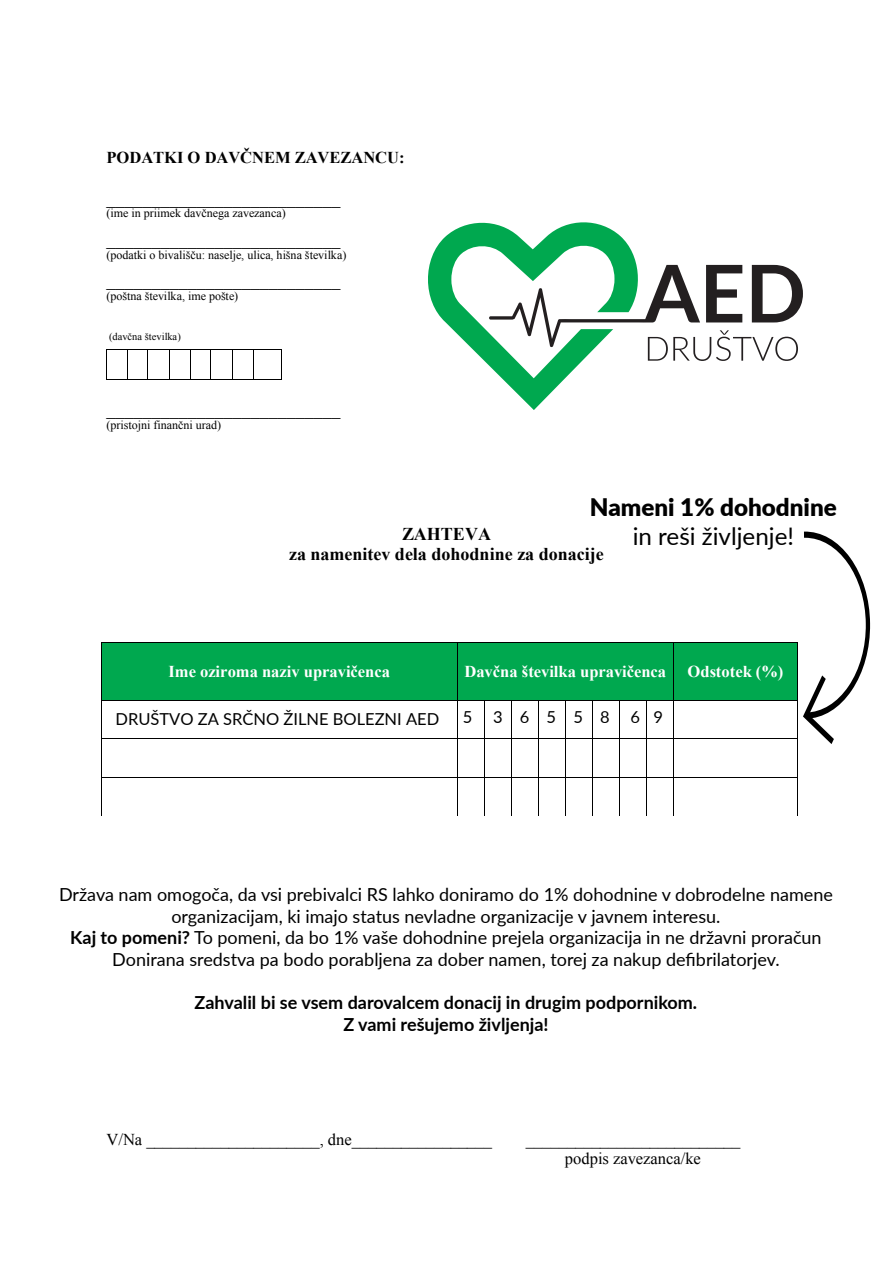
<style>
.page{position:relative;width:893px;height:1263px;background:#fff}
.page>*{position:absolute;margin:0;border:0;box-sizing:border-box;transform-origin:0 0}
.t1{font:900 24.15px "Lato";color:#000}
.t2{font:24.15px "Lato";color:#000}
.t3{font:18px/21.6px "Lato";color:#000;text-align:center}
.t4{font:18px "Times New Roman";color:#000}
.t5{font:700 18px/21.6px "Lato";color:#000;text-align:center}
.t6{font:700 18px/20.7px "Times New Roman";color:#000;text-align:center}
.t7{font:16.5px/18.9px "Times New Roman";color:#000;text-align:center}
.t8{font:700 16.5px "Times New Roman";color:#fff}
.t9{font:16.5px "Lato";color:#000}
.t10{font:700 16.5px "Times New Roman";letter-spacing:-.005em;color:#000}
.t11{font:12px "Times New Roman";color:#000}
.t12{font:10.5px "Times New Roman";color:#000}
.s1{font-weight:700}
</style>
<div class="page">
<svg style="left:106px;top:350px;width:176px;height:30px"></svg>
<div style="left:102px;top:643px;width:355px;height:57px;background:#00a84f"></div>
<div style="left:458px;top:643px;width:215px;height:57px;background:#00a84f"></div>
<div style="left:674px;top:643px;width:123px;height:57px;background:#00a84f"></div>
<hr style="left:102px;top:642px;width:355px;height:1px;background:#000">
<hr style="left:458px;top:642px;width:215px;height:1px;background:#000">
<hr style="left:674px;top:642px;width:123px;height:1px;background:#000">
<hr style="left:101px;top:643px;width:1px;height:57px;background:#000">
<hr style="left:457px;top:643px;width:1px;height:57px;background:#000">
<hr style="left:673px;top:643px;width:1px;height:57px;background:#000">
<hr style="left:102px;top:700px;width:355px;height:1px;background:#000">
<svg style="left:458px;top:700px;width:215px;height:1px"></svg>
<hr style="left:674px;top:700px;width:123px;height:1px;background:#000">
<hr style="left:101px;top:700px;width:1px;height:38px;background:#000">
<hr style="left:457px;top:700px;width:1px;height:38px;background:#000">
<hr style="left:484px;top:700px;width:1px;height:38px;background:#000">
<hr style="left:511px;top:700px;width:1px;height:38px;background:#000">
<hr style="left:538px;top:700px;width:1px;height:38px;background:#000">
<hr style="left:565px;top:700px;width:1px;height:38px;background:#000">
<hr style="left:592px;top:700px;width:1px;height:38px;background:#000">
<hr style="left:619px;top:700px;width:1px;height:38px;background:#000">
<hr style="left:646px;top:700px;width:1px;height:38px;background:#000">
<hr style="left:673px;top:700px;width:1px;height:38px;background:#000">
<hr style="left:102px;top:738px;width:355px;height:1px;background:#000">
<svg style="left:457px;top:738px;width:217px;height:1px"></svg>
<hr style="left:674px;top:738px;width:123px;height:1px;background:#000">
<hr style="left:101px;top:739px;width:1px;height:38px;background:#000">
<hr style="left:457px;top:739px;width:1px;height:38px;background:#000">
<hr style="left:484px;top:739px;width:1px;height:38px;background:#000">
<hr style="left:511px;top:739px;width:1px;height:38px;background:#000">
<hr style="left:538px;top:739px;width:1px;height:38px;background:#000">
<hr style="left:565px;top:739px;width:1px;height:38px;background:#000">
<hr style="left:592px;top:739px;width:1px;height:38px;background:#000">
<hr style="left:619px;top:739px;width:1px;height:38px;background:#000">
<hr style="left:646px;top:739px;width:1px;height:38px;background:#000">
<hr style="left:673px;top:739px;width:1px;height:38px;background:#000">
<hr style="left:797px;top:739px;width:1px;height:38px;background:#000">
<hr style="left:102px;top:777px;width:355px;height:1px;background:#000">
<svg style="left:457px;top:777px;width:217px;height:1px"></svg>
<hr style="left:674px;top:777px;width:123px;height:1px;background:#000">
<hr style="left:101px;top:778px;width:1px;height:38px;background:#000">
<hr style="left:457px;top:778px;width:1px;height:38px;background:#000">
<hr style="left:484px;top:778px;width:1px;height:38px;background:#000">
<hr style="left:511px;top:778px;width:1px;height:38px;background:#000">
<hr style="left:538px;top:778px;width:1px;height:38px;background:#000">
<hr style="left:565px;top:778px;width:1px;height:38px;background:#000">
<hr style="left:592px;top:778px;width:1px;height:38px;background:#000">
<hr style="left:619px;top:778px;width:1px;height:38px;background:#000">
<hr style="left:646px;top:778px;width:1px;height:38px;background:#000">
<hr style="left:673px;top:778px;width:1px;height:38px;background:#000">
<hr style="left:797px;top:778px;width:1px;height:38px;background:#000">
<hr style="left:102px;top:816px;width:355px;height:1px;background:#000">
<hr style="left:674px;top:816px;width:123px;height:1px;background:#000">
<svg style="left:428px;top:222px;width:375px;height:188px"></svg>
<svg style="left:797px;top:531px;width:73px;height:213px"></svg>
<p class="t10" style="left:106px;top:146px;width:300px">PODATKI O DAVČNEM ZAVEZANCU:</p>
<p class="t4" style="left:106px;top:185px;width:235px">__________________________</p>
<p class="t11" style="left:106px;top:205px;width:181px">(ime in priimek davčnega zavezanca)</p>
<p class="t4" style="left:106px;top:227px;width:235px">__________________________</p>
<p class="t11" style="left:106px;top:247px;width:242px">(podatki o bivališču: naselje, ulica, hišna številka)</p>
<p class="t4" style="left:106px;top:268px;width:235px">__________________________</p>
<p class="t11" style="left:106px;top:288px;width:133px">(poštna številka, ime pošte)</p>
<p class="t12" style="left:109px;top:329px;width:73px">(davčna številka)</p>
<p class="t4" style="left:106px;top:397px;width:235px">__________________________</p>
<p class="t11" style="left:106px;top:417px;width:116px">(pristojni finančni urad)</p>
<h1 class="t1" style="left:590px;top:489px;width:249px">Nameni 1% dohodnine</h1>
<h1 class="t2" style="left:633px;top:519px;width:163px">in reši življenje!</h1>
<p class="t6" style="left:289px;top:523px;width:316px">ZAHTEVA<br>za namenitev dela dohodnine za donacije</p>
<p class="t8" style="left:169px;top:660px;width:223px">Ime oziroma naziv upravičenca</p>
<p class="t8" style="left:464px;top:660px;width:203px">Davčna številka upravičenca</p>
<p class="t8" style="left:688px;top:660px;width:97px">Odstotek (%)</p>
<p class="t9" style="left:116px;top:707px;width:325px">DRUŠTVO ZA SRČNO ŽILNE BOLEZNI AED</p>
<p class="t9" style="left:463px;top:705px;width:11px">5</p>
<p class="t9" style="left:493px;top:705px;width:118px">3 6 5 5 8</p>
<p class="t9" style="left:630px;top:705px;width:34px">6 9</p>
<p class="t3" style="left:59px;top:883px;width:775px">Država nam omogoča, da vsi prebivalci RS lahko doniramo do 1% dohodnine v dobrodelne namene organizacijam, ki imajo status nevladne organizacije v javnem interesu.<br><span class="s1">Kaj to pomeni?</span> To pomeni, da bo 1% vaše dohodnine prejela organizacija in ne državni proračun Donirana sredstva pa bodo porabljena za dober namen, torej za nakup defibrilatorjev.</p>
<p class="t5" style="left:195px;top:991px;width:504px">Zahvalil bi se vsem darovalcem donacij in drugim podpornikom.<br>Z vami rešujemo življenja!</p>
<p class="t7" style="left:106px;top:1129px;width:387px">V/Na _____________________, dne_________________</p>
<p class="t7" style="left:526px;top:1129px;width:216px">__________________________ podpis zavezanca/ke</p>
</div>
